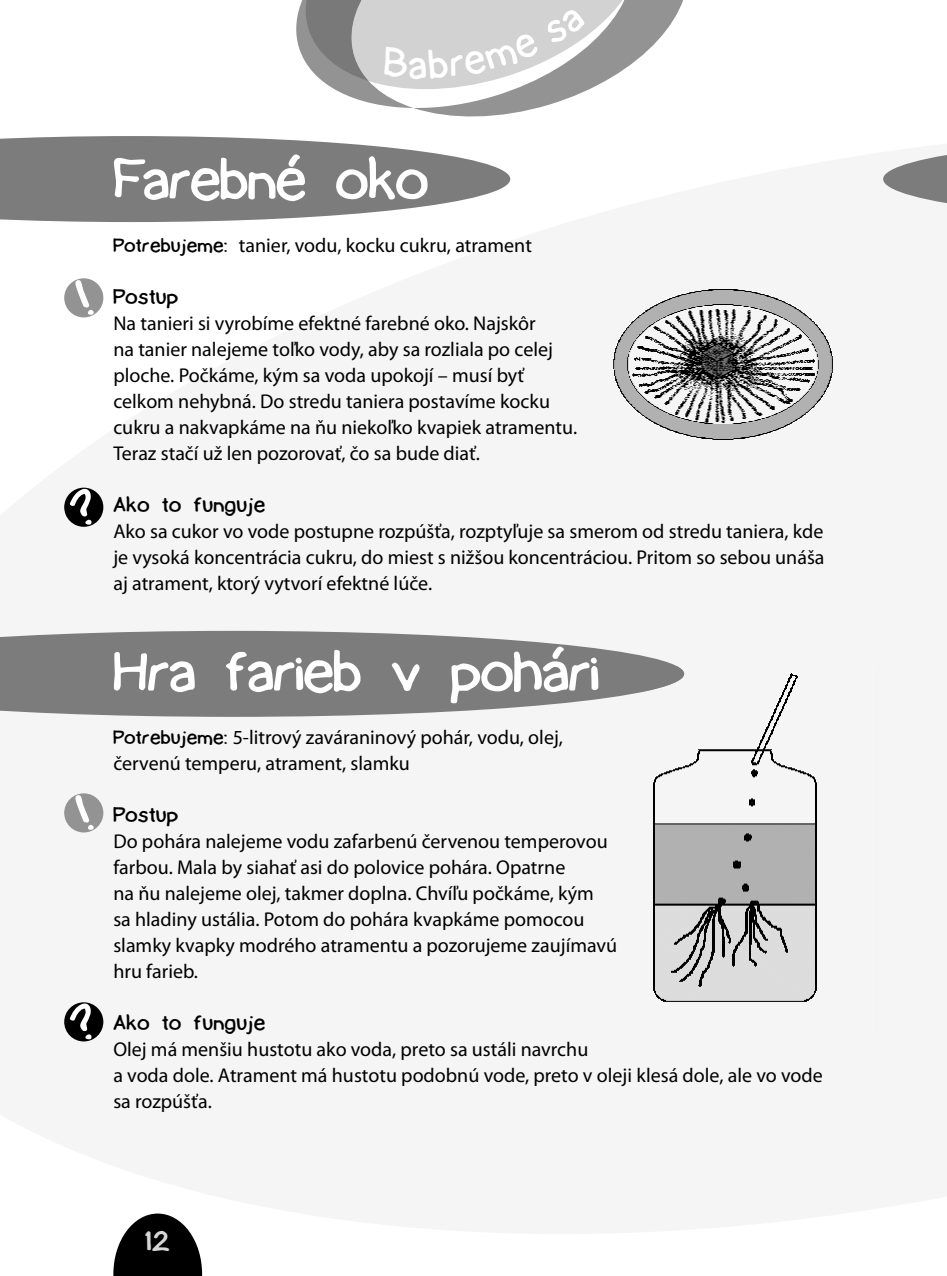
<style>
.page{position:relative;width:947px;height:1276px;background:#fff}
.page>*{position:absolute;margin:0;border:0;box-sizing:border-box;transform-origin:0 0}
.t1{font:60px "Lamebrain CE";color:#fff}
.t2{font:42px "Lamebrain CE";color:#fff;scale:.96 1}
.t3{font:32px "Lamebrain CE";color:#d6d6d6}
.t4{font:22px "Lamebrain CE";letter-spacing:.04em;color:#000}
.t5{font:20px/26px "Myriad Pro";color:#000}
.s1{font-family:"Lamebrain CE"}
</style>
<div class="page">
<svg style="left:113px;top:1213px;width:89px;height:63px"></svg>
<svg style="left:296px;top:0;width:387px;height:117px"></svg>
<svg style="left:0;top:136px;width:510px;height:86px;background:#909090"></svg>
<svg style="left:0;top:631px;width:677px;height:86px;background:#8c8c8c"></svg>
<div style="left:64px;top:488px;width:39px;height:39px;background:#000;border-radius:50%"></div>
<svg style="left:70px;top:488px;width:22px;height:37px"></svg>
<div style="left:64px;top:278px;width:39px;height:39px;background:#939393;border-radius:50%"></div>
<svg style="left:75px;top:280px;width:19px;height:35px"></svg>
<div style="left:64px;top:1002px;width:39px;height:39px;background:#000;border-radius:50%"></div>
<svg style="left:70px;top:1002px;width:22px;height:37px"></svg>
<div style="left:64px;top:793px;width:39px;height:39px;background:#939393;border-radius:50%"></div>
<svg style="left:75px;top:795px;width:19px;height:35px"></svg>
<svg style="left:883px;top:155px;width:64px;height:49px"></svg>
<img style="left:613px;top:289px;width:220px;height:151px">
<img style="left:641px;top:672px;width:176px;height:330px">
<img style="left:641px;top:666px;width:43px;height:26px">
<svg style="left:304px;top:0;width:334px;height:89px;background:#c1c1c1"></svg>
<p class="t2" style="left:409px;top:46px;width:20px">a</p>
<p class="t1" style="left:113px;top:153px;width:316px">Farebné oko</p>
<p class="t5" style="left:113px;top:231px;width:420px"><span class="s1">Potrebujeme:</span> tanier, vodu, kocku cukru, atrament</p>
<p class="t4" style="left:113px;top:286px;width:66px">Postup</p>
<p class="t5" style="left:113px;top:309px;width:465px">Na tanieri si vyrobíme efektné farebné oko. Najskôr<br>na tanier nalejeme toľko vody, aby sa rozliala po celej ploche. Počkáme, kým sa voda upokojí – musí byť celkom nehybná. Do stredu taniera postavíme kocku cukru a nakvapkáme na ňu niekoľko kvapiek atramentu.<br>Teraz stačí už len pozorovať, čo sa bude diať.</p>
<p class="t4" style="left:113px;top:494px;width:153px">Ako to funguje</p>
<p class="t5" style="left:113px;top:517px;width:713px;text-align:justify">Ako sa cukor vo vode postupne rozpúšťa, rozptyľuje sa smerom od stredu taniera, kde je vysoká koncentrácia cukru, do miest s nižšou koncentráciou. Pritom so sebou unáša aj atrament, ktorý vytvorí efektné lúče.</p>
<p class="t1" style="left:113px;top:645px;width:487px">Hra farieb v pohári</p>
<p class="t5" style="left:113px;top:723px;width:451px"><span class="s1">Potrebujeme:</span> 5-litrový zaváraninový pohár, vodu, olej, červenú temperu, atrament, slamku</p>
<p class="t4" style="left:113px;top:804px;width:66px">Postup</p>
<p class="t5" style="left:113px;top:827px;width:505px">Do pohára nalejeme vodu zafarbenú červenou temperovou farbou. Mala by siahať asi do polovice pohára. Opatrne<br>na ňu nalejeme olej, takmer doplna. Chvíľu počkáme, kým<br>sa hladiny ustália. Potom do pohára kvapkáme pomocou slamky kvapky modrého atramentu a pozorujeme zaujímavú hru farieb.</p>
<p class="t4" style="left:113px;top:1012px;width:153px">Ako to funguje</p>
<p class="t5" style="left:113px;top:1035px;width:711px">Olej má menšiu hustotu ako voda, preto sa ustáli navrchu<br>a voda dole. Atrament má hustotu podobnú vode, preto v oleji klesá dole, ale vo vode sa rozpúšťa.</p>
<p class="t3" style="left:145px;top:1225px;width:26px">12</p>
</div>
